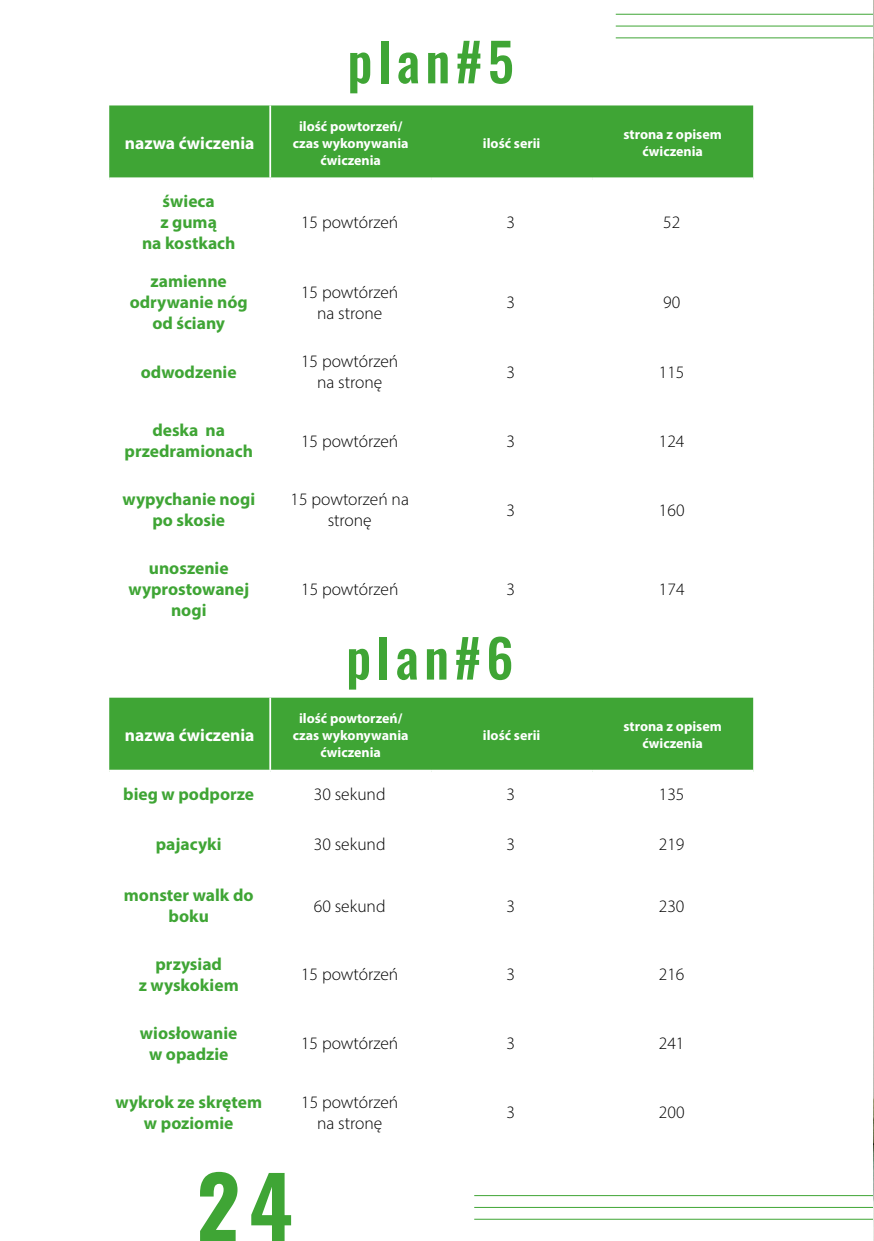
<style>
.page{position:relative;width:874px;height:1241px;background:#fff}
.page>*{position:absolute;margin:0;border:0;box-sizing:border-box;transform-origin:0 0}
.t1{font:700 84px "Oswald";color:#3fa535}
.t2{font:500 52.5px "Oswald";letter-spacing:.1em;color:#3fa535}
.t3{font:700 17.5px/21px "Myriad Pro";color:#3fa535;text-align:center}
.t4{font:300 17.5px/21px "Myriad Pro";color:#000;text-align:center}
.t5{font:700 17.5px "Myriad Pro";color:#fff}
.t6{font:700 14px/16.8px "Myriad Pro";color:#fff;text-align:center}
</style>
<div class="page">
<hr style="left:474px;top:1194px;width:399px;height:1px;background:#3fa535">
<hr style="left:474px;top:1206px;width:399px;height:1px;background:#3fa535">
<hr style="left:474px;top:1218px;width:399px;height:1px;background:#3fa535">
<div style="left:109px;top:105px;width:643px;height:73px;background:#3fa535"></div>
<hr style="left:269px;top:105px;width:2px;height:73px;background:#fff">
<div style="left:109px;top:697px;width:643px;height:72px;background:#3fa535"></div>
<hr style="left:269px;top:697px;width:2px;height:72px;background:#fff">
<hr style="left:615px;top:14px;width:258px;height:1px;background:#3fa535">
<hr style="left:615px;top:26px;width:258px;height:1px;background:#3fa535">
<hr style="left:615px;top:37px;width:258px;height:1px;background:#3fa535">
<img style="left:873px;top:0;width:1px;height:1240px">
<p class="t5" style="left:125px;top:132px;width:131px">nazwa ćwiczenia</p>
<p class="t3" style="left:142px;top:190px;width:95px">świeca<br>z gumą<br>na kostkach</p>
<h2 class="t2" style="left:347px;top:25px;width:168px">plan#5</h2>
<p class="t6" style="left:292px;top:117px;width:117px">ilość powtorzeń/ czas wykonywania ćwiczenia</p>
<p class="t6" style="left:482px;top:134px;width:59px">ilość serii</p>
<p class="t6" style="left:623px;top:126px;width:100px">strona z opisem ćwiczenia</p>
<p class="t4" style="left:301px;top:212px;width:99px">15 powtórzeń</p>
<p class="t4" style="left:506px;top:212px;width:10px">3</p>
<p class="t4" style="left:662px;top:212px;width:19px">52</p>
<p class="t3" style="left:130px;top:270px;width:119px">zamienne odrywanie nóg od ściany</p>
<p class="t4" style="left:301px;top:281px;width:99px">15 powtórzeń na strone</p>
<p class="t4" style="left:506px;top:292px;width:10px">3</p>
<p class="t4" style="left:662px;top:292px;width:19px">90</p>
<p class="t3" style="left:141px;top:361px;width:97px">odwodzenie</p>
<p class="t4" style="left:301px;top:351px;width:99px">15 powtórzeń na stronę</p>
<p class="t4" style="left:506px;top:361px;width:10px">3</p>
<p class="t4" style="left:658px;top:361px;width:27px">115</p>
<p class="t3" style="left:124px;top:419px;width:130px">deska na przedramionach</p>
<p class="t4" style="left:301px;top:430px;width:99px">15 powtórzeń</p>
<p class="t4" style="left:506px;top:430px;width:10px">3</p>
<p class="t4" style="left:658px;top:430px;width:27px">124</p>
<p class="t3" style="left:122px;top:488px;width:134px">wypychanie nogi po skosie</p>
<p class="t4" style="left:290px;top:488px;width:120px">15 powtorzeń na stronę</p>
<p class="t4" style="left:506px;top:499px;width:10px">3</p>
<p class="t4" style="left:658px;top:499px;width:27px">160</p>
<p class="t3" style="left:128px;top:557px;width:122px">unoszenie wyprostowanej nogi</p>
<p class="t4" style="left:301px;top:578px;width:99px">15 powtórzeń</p>
<p class="t4" style="left:506px;top:578px;width:10px">3</p>
<p class="t4" style="left:658px;top:578px;width:27px">174</p>
<p class="t5" style="left:125px;top:723px;width:131px">nazwa ćwiczenia</p>
<h2 class="t2" style="left:346px;top:621px;width:168px">plan#6</h2>
<p class="t6" style="left:292px;top:709px;width:117px">ilość powtorzeń/ czas wykonywania ćwiczenia</p>
<p class="t6" style="left:482px;top:726px;width:59px">ilość serii</p>
<p class="t6" style="left:623px;top:717px;width:100px">strona z opisem ćwiczenia</p>
<p class="t3" style="left:123px;top:782px;width:132px">bieg w podporze</p>
<p class="t4" style="left:314px;top:783px;width:73px">30 sekund</p>
<p class="t4" style="left:506px;top:783px;width:10px">3</p>
<p class="t4" style="left:658px;top:783px;width:27px">135</p>
<p class="t3" style="left:156px;top:833px;width:67px">pajacyki</p>
<p class="t4" style="left:314px;top:833px;width:73px">30 sekund</p>
<p class="t4" style="left:506px;top:833px;width:10px">3</p>
<p class="t4" style="left:658px;top:833px;width:27px">219</p>
<p class="t3" style="left:124px;top:883px;width:131px">monster walk do boku</p>
<p class="t4" style="left:314px;top:894px;width:73px">60 sekund</p>
<p class="t4" style="left:506px;top:894px;width:10px">3</p>
<p class="t4" style="left:658px;top:894px;width:27px">230</p>
<p class="t3" style="left:139px;top:952px;width:101px">przysiad<br>z wyskokiem</p>
<p class="t4" style="left:301px;top:963px;width:99px">15 powtórzeń</p>
<p class="t4" style="left:506px;top:963px;width:10px">3</p>
<p class="t4" style="left:658px;top:963px;width:27px">216</p>
<p class="t3" style="left:140px;top:1021px;width:99px">wiosłowanie w opadzie</p>
<p class="t4" style="left:301px;top:1032px;width:99px">15 powtórzeń</p>
<p class="t4" style="left:506px;top:1032px;width:10px">3</p>
<p class="t4" style="left:658px;top:1032px;width:27px">241</p>
<p class="t3" style="left:115px;top:1090px;width:148px">wykrok ze skrętem w poziomie</p>
<p class="t4" style="left:301px;top:1090px;width:99px">15 powtórzeń na stronę</p>
<p class="t4" style="left:506px;top:1101px;width:10px">3</p>
<p class="t4" style="left:658px;top:1101px;width:27px">200</p>
<h1 class="t1" style="left:195px;top:1148px;width:99px">24</h1>
</div>
